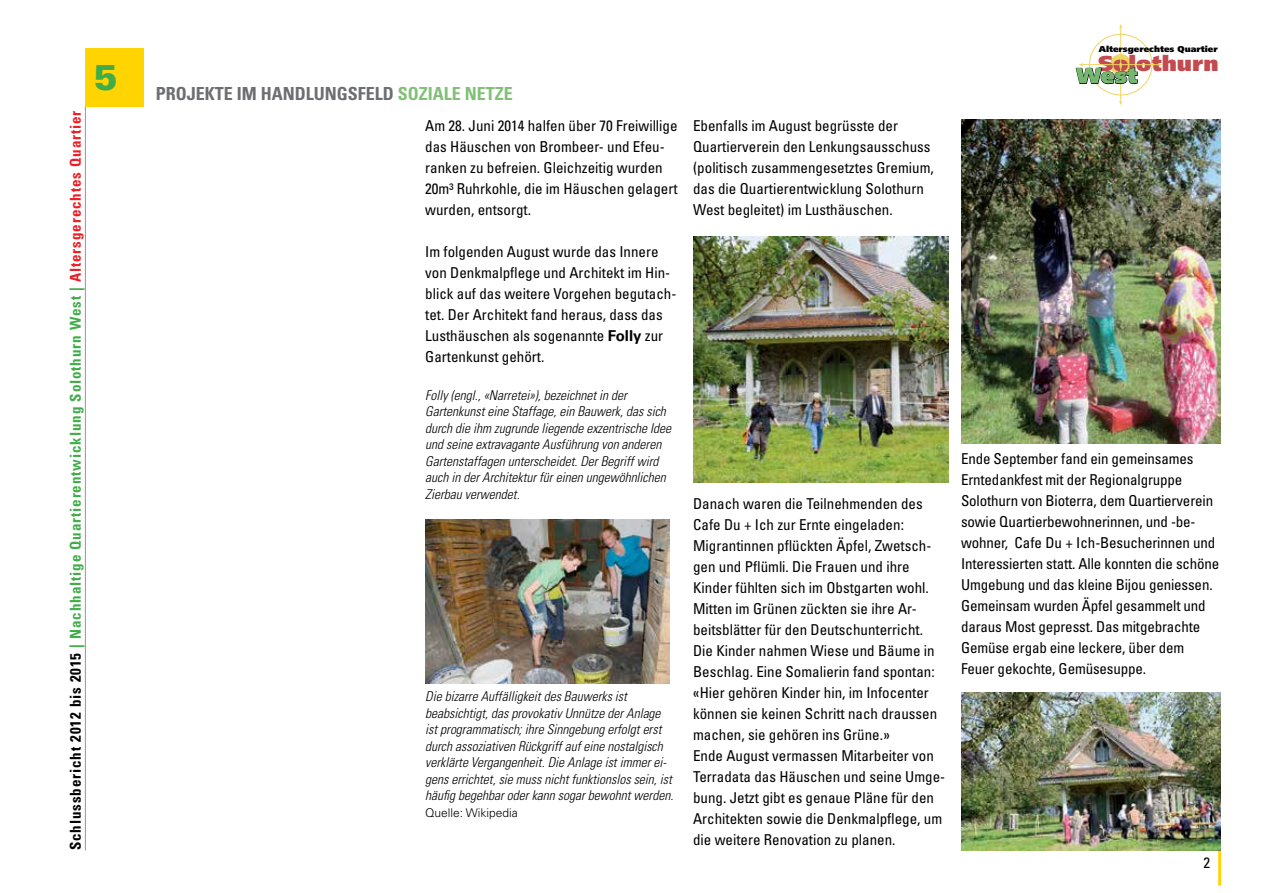
<style>
.page{position:relative;width:1263px;height:893px;background:#fff}
.page>*{position:absolute;margin:0;border:0;box-sizing:border-box;transform-origin:0 0}
.t1{font:900 21.45px "Frutiger";color:#c34b50}
.t2{font:900 21.45px "Frutiger";color:#75b76e}
.t3{font:700 condensed 18px "Univers";color:#6d6e71}
.t4{font:condensed 15px/21px "Univers";color:#000}
.t5{font:700 condensed 15px "Univers";letter-spacing:.06em;color:#41ad49}
.t6{font:italic 300 condensed 13.5px/16.5px "Univers";color:#000}
.t7{font:300 12px "Univers";color:#000}
.t8{font:900 8.4px "Frutiger";color:#000}
.s1{color:#000}
.s2{color:#ed1d24}
.s3{color:#82c078}
.s4{font-weight:700;font-stretch:normal}
</style>
<div class="page">
<hr style="left:85px;top:106px;width:1px;height:744px;background:#939598">
<hr style="left:1120px;top:27px;width:1px;height:75px;background:#efd561">
<svg style="left:1075px;top:24px;width:88px;height:71px"></svg>
<hr style="left:1218px;top:850px;width:3px;height:35px;background:#ffd400">
<img style="left:425px;top:520px;width:245px;height:164px">
<img style="left:693px;top:236px;width:255px;height:246px">
<img style="left:961px;top:119px;width:259px;height:324px">
<img style="left:961px;top:692px;width:259px;height:158px">
<div style="left:85px;top:48px;width:58px;height:58px;background:#ffd400"></div>
<p class="t5" style="left:66px;top:850px;width:741px;rotate:-90deg"><span class="s1">Schlussbericht 2012 bis 2015</span> | Nachhaltige Quartierentwicklung Solothurn West | <span class="s2">Altersgerechtes Quartier</span></p>
<p class="t3" style="left:94px;top:83px;width:421px"><sup>5</sup> PROJEKTE IM HANDLUNGSFELD <span class="s3">SOZIALE NETZE</span></p>
<p class="t4" style="left:425px;top:115px;width:254px">Am 28. Juni 2014 halfen über 70 Freiwillige das Häuschen von Brombeer- und Efeu&shy;ranken zu befreien. Gleichzeitig wurden 20m³ Ruhrkohle, die im Häuschen gelagert wurden, entsorgt.</p>
<p class="t4" style="left:425px;top:241px;width:253px">Im folgenden August wurde das Innere von Denkmalpflege und Architekt im Hin&shy;blick auf das weitere Vorgehen begutach&shy;tet. Der Architekt fand heraus, dass das Lusthäuschen als sogenannte <span class="s4">Folly</span> zur Gartenkunst gehört.</p>
<p class="t6" style="left:425px;top:387px;width:247px">Folly (engl., «Narretei»), bezeichnet in der Gartenkunst eine Staffage, ein Bauwerk, das sich durch die ihm zugrunde liegende exzentrische Idee und seine extravagante Ausführung von anderen Gartenstaffagen unterscheidet. Der Begriff wird auch in der Architektur für einen ungewöhnlichen Zierbau verwendet.</p>
<p class="t6" style="left:425px;top:688px;width:250px">Die bizarre Auffälligkeit des Bauwerks ist beabsichtigt, das provokativ Unnütze der Anlage ist programmatisch; ihre Sinngebung erfolgt erst durch assoziativen Rückgriff auf eine nostalgisch verklärte Vergangenheit. Die Anlage ist immer ei&shy;gens errichtet, sie muss nicht funktionslos sein, ist häufig begehbar oder kann sogar bewohnt werden.</p>
<p class="t7" style="left:425px;top:805px;width:94px">Quelle: Wikipedia</p>
<p class="t4" style="left:693px;top:115px;width:242px">Ebenfalls im August begrüsste der Quartierverein den Lenkungsausschuss (politisch zusammengesetztes Gremium, das die Quartierentwicklung Solothurn West begleitet) im Lusthäuschen.</p>
<p class="t4" style="left:693px;top:493px;width:254px">Danach waren die Teilnehmenden des Cafe Du + Ich zur Ernte eingeladen:<br>Migrantinnen pflückten Äpfel, Zwetsch&shy;gen und Pflümli. Die Frauen und ihre Kinder fühlten sich im Obstgarten wohl.<br>Mitten im Grünen zückten sie ihre Ar&shy;beitsblätter für den Deutschunterricht.<br>Die Kinder nahmen Wiese und Bäume in Beschlag. Eine Somalierin fand spontan: «Hier gehören Kinder hin, im Infocenter können sie keinen Schritt nach draussen machen, sie gehören ins Grüne.»<br>Ende August vermassen Mitarbeiter von Terradata das Häuschen und seine Umge&shy;bung. Jetzt gibt es genaue Pläne für den Architekten sowie die Denkmalpflege, um die weitere Renovation zu planen.</p>
<p class="t8" style="left:1099px;top:44px;width:120px">Altersgerechtes Quartier</p>
<h1 class="t1" style="left:1098px;top:51px;width:122px">Solothurn</h1>
<h1 class="t2" style="left:1076px;top:63px;width:62px">West</h1>
<p class="t4" style="left:961px;top:448px;width:260px">Ende September fand ein gemeinsames Erntedankfest mit der Regionalgruppe Solothurn von Bioterra, dem Quartierverein sowie Quartierbewohnerinnen, und -be&shy;wohner, Cafe Du + Ich-Besucherinnen und Interessierten statt. Alle konnten die schöne Umgebung und das kleine Bijou geniessen.<br>Gemeinsam wurden Äpfel gesammelt und daraus Most gepresst. Das mitgebrachte Gemüse ergab eine leckere, über dem Feuer gekochte, Gemüsesuppe.</p>
<p class="t4" style="left:1203px;top:852px;width:8px">2</p>
</div>
